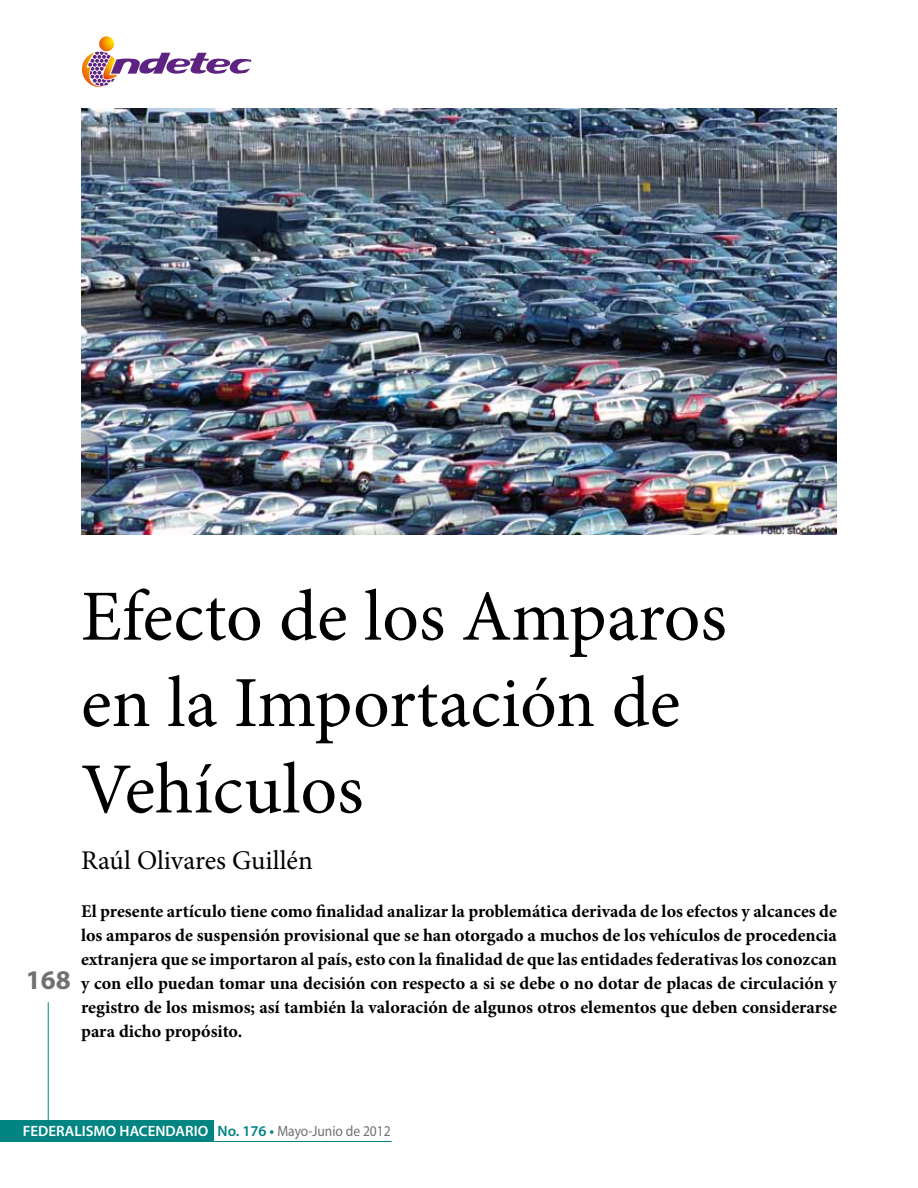
<style>
.page{position:relative;width:918px;height:1188px;background:#fff}
.page>*{position:absolute;margin:0;border:0;box-sizing:border-box;transform-origin:0 0}
.t1{font:72px/86.4px "Minion Pro";color:#000}
.t2{font:27px "Minion Pro";color:#000}
.t3{font:700 27px "Myriad Pro";color:#707172}
.t4{font:700 18px/24px "Minion Pro";color:#000;text-align:justify}
.t5{font:600 15px "Myriad Pro";color:#fff}
.s1{color:#008582}
.s2{font-weight:400;color:#707172}
</style>
<div class="page">
<div style="left:0;top:1121px;width:213px;height:21px;background:#008582"></div>
<hr style="left:0;top:1141px;width:392px;height:1px;background:#008582">
<hr style="left:48px;top:1002px;width:1px;height:119px;background:#008582">
<svg style="left:82px;top:36px;width:169px;height:52px"></svg>
<img style="left:81px;top:108px;width:756px;height:427px">
<h2 class="t3" style="left:26px;top:963px;width:46px">168</h2>
<h1 class="t1" style="left:81px;top:574px;width:647px">Efecto de los Amparos en la Importación de<br>Vehículos</h1>
<h2 class="t2" style="left:81px;top:842px;width:233px">Raúl Olivares Guillén</h2>
<p class="t4" style="left:81px;top:899px;width:758px">El presente artículo tiene como finalidad analizar la problemática derivada de los efectos y alcances de los amparos de suspensión provisional que se han otorgado a muchos de los vehículos de procedencia extranjera que se importaron al país, esto con la finalidad de que las entidades federativas los conozcan y con ello puedan tomar una decisión con respecto a si se debe o no dotar de placas de circulación y registro de los mismos; así también la valoración de algunos otros elementos que deben considerarse para dicho propósito.</p>
<p class="t5" style="left:23px;top:1122px;width:369px">FEDERALISMO HACENDARIO <span class="s1">No. 176 •</span> <span class="s2">Mayo-Junio de 2012</span></p>
</div>
